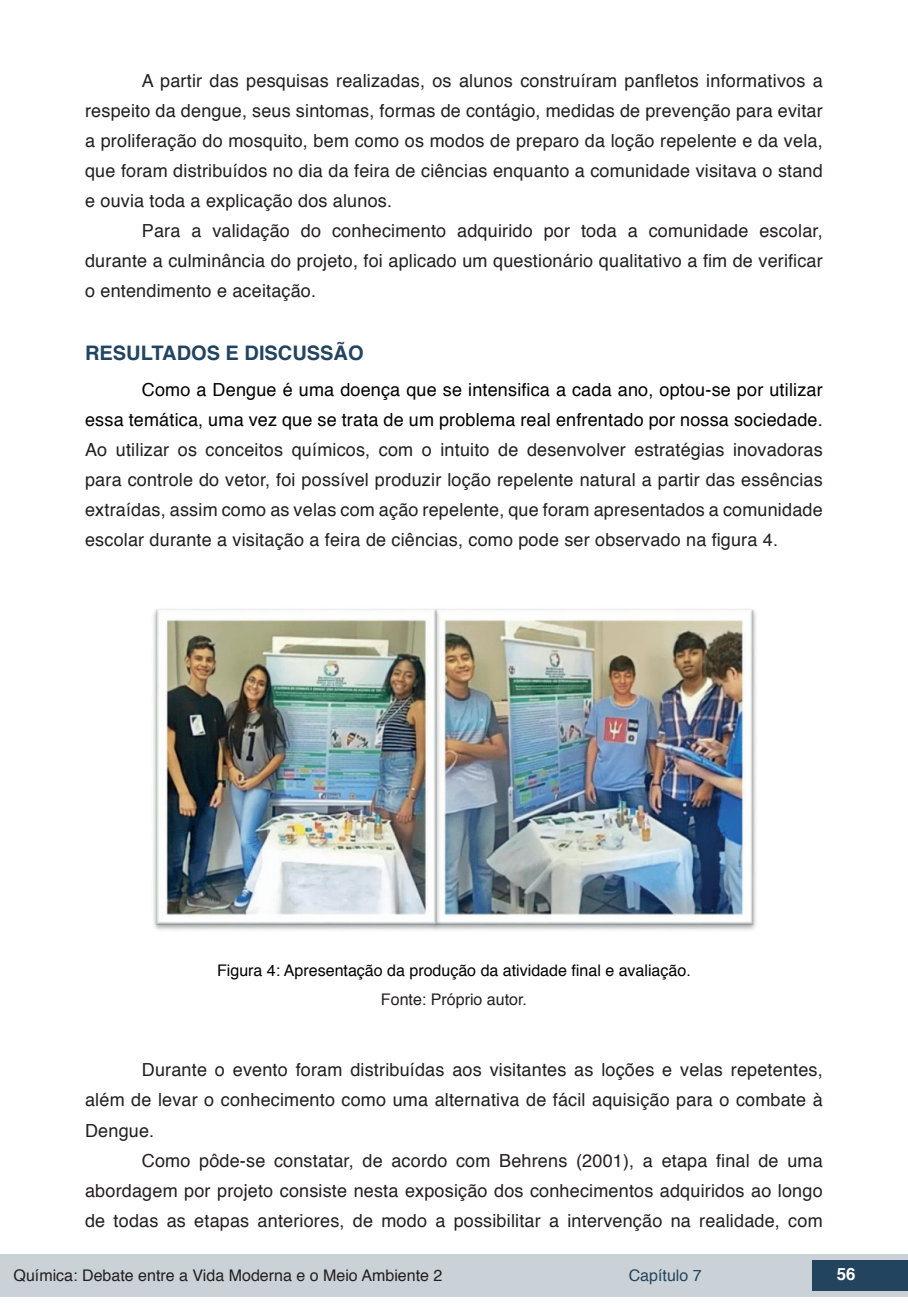
<style>
.page{position:relative;width:908px;height:1304px;background:#fff}
.page>*{position:absolute;margin:0;border:0;box-sizing:border-box;transform-origin:0 0}
.t1{font:700 20px "Helvetica";color:#23445f}
.t2{font:18px/30px "Helvetica";letter-spacing:.01em;color:#231f20;text-align:justify}
.t3{font:18px/30px "Helvetica";letter-spacing:.01em;color:#000001;text-align:right}
.t4{font:700 16.8px "Helvetica";color:#fff}
.t5{font:16px "Helvetica";color:#231f20}
.t6{font:16px "Helvetica";color:#000}
.t7{font:16px "Helvetica";color:#23445f}
</style>
<div class="page">
<div style="left:0;top:1254px;width:906px;height:43px;background:#cad2d7"></div>
<div style="left:812px;top:1261px;width:95px;height:30px;background:#23445f"></div>
<img style="left:153px;top:609px;width:603px;height:321px">
<p class="t2" style="left:85px;top:66px;width:738px;text-indent:57px">A partir das pesquisas realizadas, os alunos construíram panfletos informativos a respeito da dengue, seus sintomas, formas de contágio, medidas de prevenção para evitar a proliferação do mosquito, bem como os modos de preparo da loção repelente e da vela, que foram distribuídos no dia da feira de ciências enquanto a comunidade visitava o stand e ouvia toda a explicação dos alunos.</p>
<p class="t2" style="left:85px;top:216px;width:738px;text-indent:57px">Para a validação do conhecimento adquirido por toda a comunidade escolar, durante a culminância do projeto, foi aplicado um questionário qualitativo a fim de verificar o entendimento e aceitação.</p>
<p class="t1" style="left:85px;top:337px;width:280px">RESULTADOS E DISCUSSÃO</p>
<p class="t3" style="left:85px;top:375px;width:738px">Como a Dengue é uma doença que se intensifica a cada ano, optou-se por utilizar<br>essa temática, uma vez que se trata de um problema real enfrentado por nossa sociedade.</p>
<p class="t2" style="left:85px;top:435px;width:738px">Ao utilizar os conceitos químicos, com o intuito de desenvolver estratégias inovadoras para controle do vetor, foi possível produzir loção repelente natural a partir das essências extraídas, assim como as velas com ação repelente, que foram apresentados a comunidade escolar durante a visitação a feira de ciências, como pode ser observado na figura 4.</p>
<p class="t6" style="left:217px;top:958px;width:475px">Figura 4: Apresentação da produção da atividade final e avaliação.</p>
<p class="t5" style="left:381px;top:987px;width:147px">Fonte: Próprio autor.</p>
<p class="t2" style="left:85px;top:1056px;width:738px;text-indent:57px">Durante o evento foram distribuídas aos visitantes as loções e velas repetentes, além de levar o conhecimento como uma alternativa de fácil aquisição para o combate à Dengue.</p>
<p class="t2" style="left:85px;top:1146px;width:738px;text-indent:57px">Como pôde-se constatar, de acordo com Behrens (2001), a etapa final de uma abordagem por projeto consiste nesta exposição dos conhecimentos adquiridos ao longo de todas as etapas anteriores, de modo a possibilitar a intervenção na realidade, com</p>
<p class="t5" style="left:14px;top:1263px;width:430px">Química: Debate entre a Vida Moderna e o Meio Ambiente 2</p>
<p class="t7" style="left:628px;top:1263px;width:74px">Capítulo 7</p>
<p class="t4" style="left:836px;top:1261px;width:20px">56</p>
</div>
